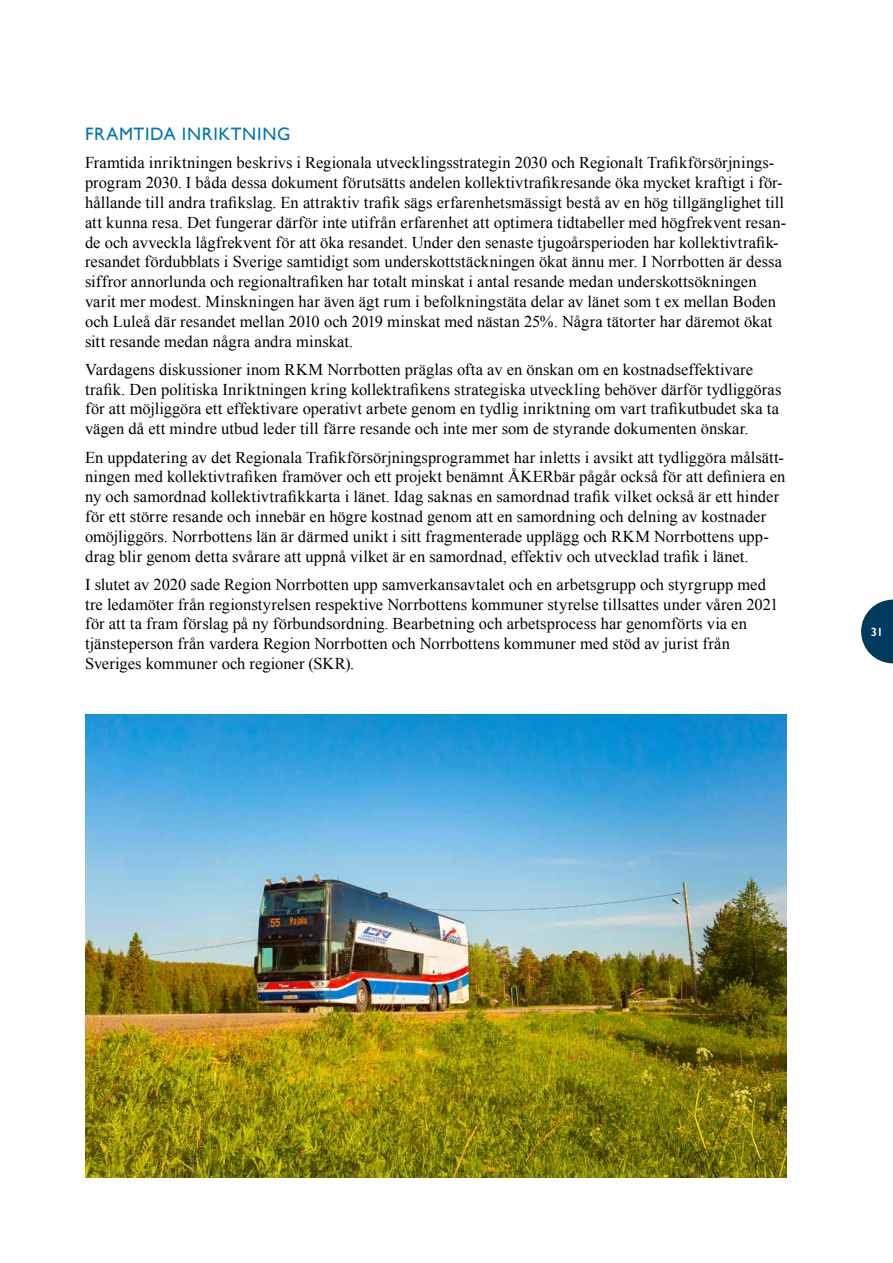
<style>
.page{position:relative;width:893px;height:1263px;background:#fff}
.page>*{position:absolute;margin:0;border:0;box-sizing:border-box;transform-origin:0 0}
.t1{font:18px "Gill Sans";letter-spacing:.035em;color:#0076b3}
.t2{font:16.5px/19.8px "Times New Roman";letter-spacing:.005em;color:#000}
.t3{font:600 12px "Gill Sans";color:#fff}
</style>
<div class="page">
<svg style="left:861px;top:600px;width:32px;height:63px"></svg>
<img style="left:85px;top:714px;width:702px;height:464px">
<p class="t1" style="left:85px;top:123px;width:207px">FRAMTIDA INRIKTNING</p>
<p class="t2" style="left:85px;top:153px;width:703px">Framtida inriktningen beskrivs i Regionala utvecklingsstrategin 2030 och Regionalt Trafikförsörjnings&shy;program 2030. I båda dessa dokument förutsätts andelen kollektivtrafikresande öka mycket kraftigt i för&shy;hållande till andra trafikslag. En attraktiv trafik sägs erfarenhetsmässigt bestå av en hög tillgänglighet till att kunna resa. Det fungerar därför inte utifrån erfarenhet att optimera tidtabeller med högfrekvent resan&shy;de och avveckla lågfrekvent för att öka resandet. Under den senaste tjugoårsperioden har kollektivtrafik&shy;resandet fördubblats i Sverige samtidigt som underskottstäckningen ökat ännu mer. I Norrbotten är dessa siffror annorlunda och regionaltrafiken har totalt minskat i antal resande medan underskottsökningen varit mer modest. Minskningen har även ägt rum i befolkningstäta delar av länet som t ex mellan Boden och Luleå där resandet mellan 2010 och 2019 minskat med nästan 25%. Några tätorter har däremot ökat sitt resande medan några andra minskat.</p>
<p class="t2" style="left:85px;top:359px;width:698px">Vardagens diskussioner inom RKM Norrbotten präglas ofta av en önskan om en kostnadseffektivare trafik. Den politiska Inriktningen kring kollektrafikens strategiska utveckling behöver därför tydliggöras för att möjliggöra ett effektivare operativt arbete genom en tydlig inriktning om vart trafikutbudet ska ta vägen då ett mindre utbud leder till färre resande och inte mer som de styrande dokumenten önskar.</p>
<p class="t2" style="left:85px;top:447px;width:702px">En uppdatering av det Regionala Trafikförsörjningsprogrammet har inletts i avsikt att tydliggöra målsätt&shy;ningen med kollektivtrafiken framöver och ett projekt benämnt ÅKERbär pågår också för att definiera en ny och samordnad kollektivtrafikkarta i länet. Idag saknas en samordnad trafik vilket också är ett hinder för ett större resande och innebär en högre kostnad genom att en samordning och delning av kostnader omöjliggörs. Norrbottens län är därmed unikt i sitt fragmenterade upplägg och RKM Norrbottens upp&shy;drag blir genom detta svårare att uppnå vilket är en samordnad, effektiv och utvecklad trafik i länet.</p>
<p class="t2" style="left:85px;top:574px;width:695px">I slutet av 2020 sade Region Norrbotten upp samverkansavtalet och en arbetsgrupp och styrgrupp med tre ledamöter från regionstyrelsen respektive Norrbottens kommuner styrelse tillsattes under våren 2021 för att ta fram förslag på ny förbundsordning. Bearbetning och arbetsprocess har genomförts via en tjänsteperson från vardera Region Norrbotten och Norrbottens kommuner med stöd av jurist från Sveriges kommuner och regioner (SKR).</p>
<p class="t3" style="left:871px;top:624px;width:14px">31</p>
</div>
